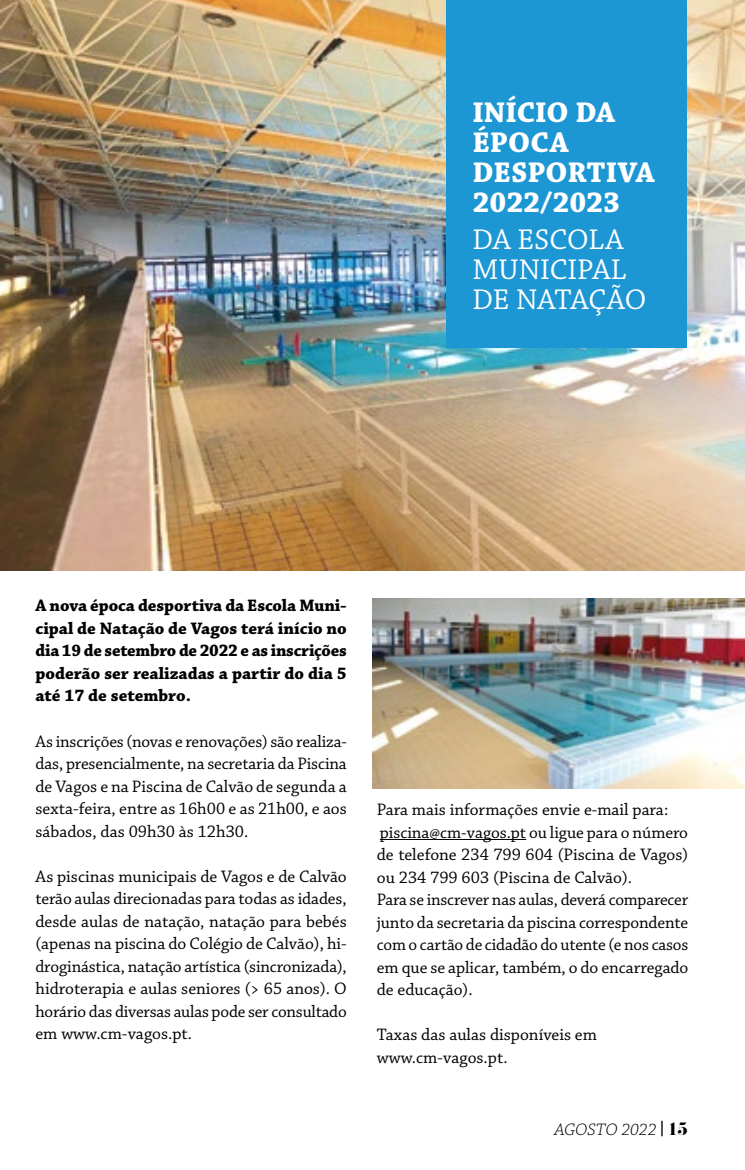
<style>
.page{position:relative;width:745px;height:1170px;background:#fff}
.page>*{position:absolute;margin:0;border:0;box-sizing:border-box;transform-origin:0 0}
.t1{font:700 30px/30px "Chaparral Pro";color:#fff}
.t2{font:30px/30px "Chaparral Pro";color:#fff}
.t3{font:17.5px/22.5px "Chaparral Pro";letter-spacing:-.005em;color:#000;text-align:justify}
.t4{font:700 17.5px/22.5px "Chaparral Pro";color:#000;text-align:justify}
.t5{font:italic 300 17.5px "Chaparral Pro";color:#000}
.s1{font-family:"Pistilli";font-weight:400;font-style:normal}
</style>
<div class="page">
<hr style="left:379px;top:839px;width:147px;height:1px;background:#000">
<img style="left:0;top:0;width:744px;height:571px">
<img style="left:372px;top:598px;width:372px;height:190px">
<div style="left:446px;top:0;width:240px;height:347px;background:#1d96d4"></div>
<h1 class="t1" style="left:472px;top:98px;width:184px">INÍCIO DA<br>ÉPOCA<br>DESPORTIVA<br>2022/2023</h1>
<h1 class="t2" style="left:472px;top:226px;width:175px">DA ESCOLA<br>MUNICIPAL<br>DE NATAÇÃO</h1>
<p class="t4" style="left:35px;top:595px;width:312px">A nova época desportiva da Escola Muni&shy;cipal de Natação de Vagos terá início no dia 19 de setembro de 2022 e as inscrições poderão ser realizadas a partir do dia 5 até 17 de setembro.</p>
<p class="t3" style="left:35px;top:730px;width:313px">As inscrições (novas e renovações) são realiza&shy;das, presencialmente, na secretaria da Piscina de Vagos e na Piscina de Calvão de segunda a sexta-feira, entre as 16h00 e as 21h00, e aos sábados, das 09h30 às 12h30.</p>
<p class="t3" style="left:35px;top:865px;width:312px">As piscinas municipais de Vagos e de Calvão terão aulas direcionadas para todas as idades, desde aulas de natação, natação para bebés (apenas na piscina do Colégio de Calvão), hi&shy;droginástica, natação artística (sincronizada), hidroterapia e aulas seniores (&gt; 65 anos). O horário das diversas aulas pode ser consultado em www.cm-vagos.pt.</p>
<p class="t3" style="left:376px;top:799px;width:313px;text-align:left">Para mais informações envie e-mail para: piscina@cm-vagos.pt ou ligue para o número de telefone 234 799 604 (Piscina de Vagos) ou 234 799 603 (Piscina de Calvão).<br>Para se inscrever nas aulas, deverá comparecer junto da secretaria da piscina correspondente com o cartão de cidadão do utente (e nos casos em que se aplicar, também, o do encarregado de educação).</p>
<p class="t3" style="left:376px;top:1024px;width:221px">Taxas das aulas disponíveis em www.cm-vagos.pt.</p>
<p class="t5" style="left:554px;top:1119px;width:135px">AGOSTO 2022 <span class="s1">| 15</span></p>
</div>
